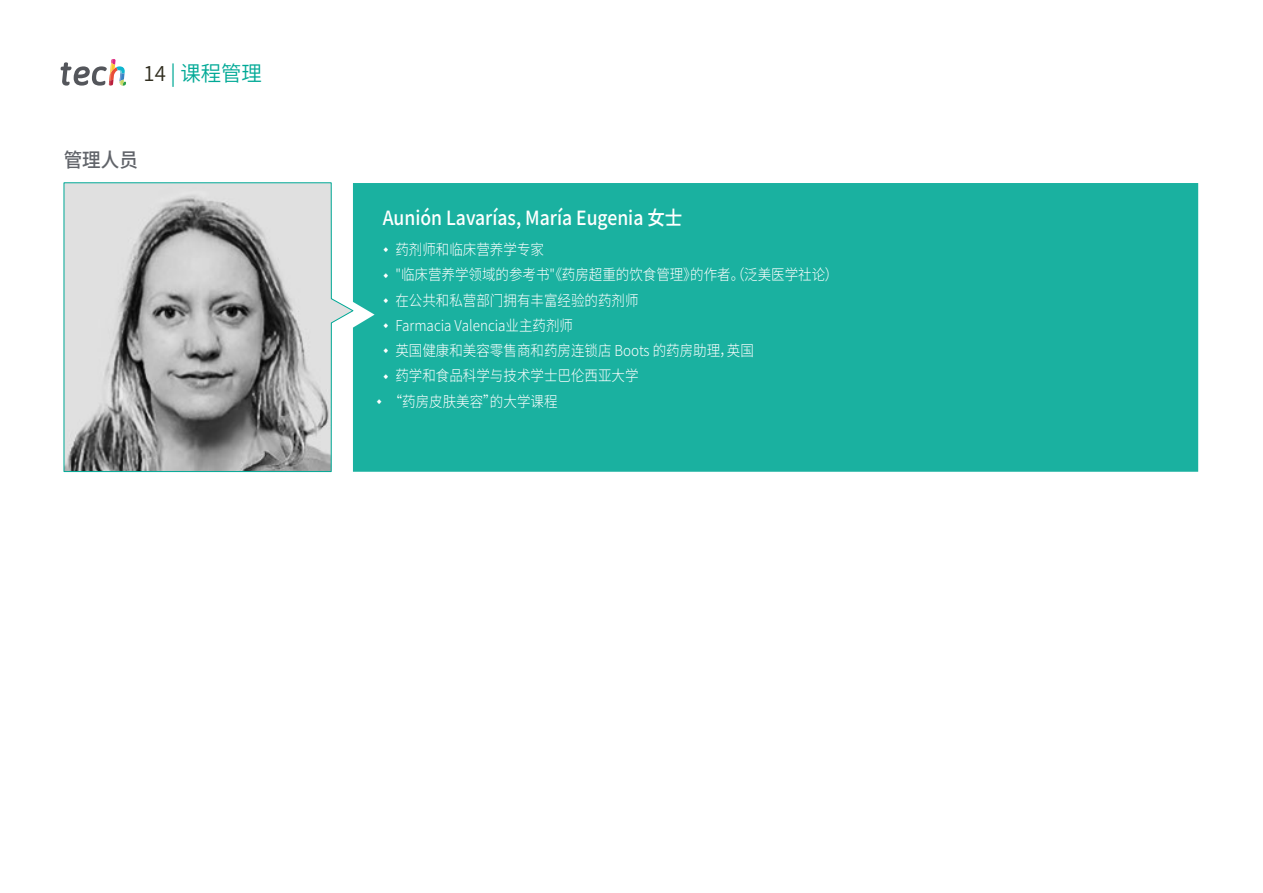
<style>
.page{position:relative;width:1263px;height:893px;background:#fff}
.page>*{position:absolute;margin:0;border:0;box-sizing:border-box;transform-origin:0 0}
.t1{font:21px "Source Han Sans CN";color:#00a996}
.t2{font:500 19.5px "Source Han Sans CN";color:#fff;scale:.9 1}
.t3{font:500 19.5px "Source Han Sans CN";color:#61646a;scale:.95 1}
.t4{font:300 15px "Source Han Sans CN";color:#fff;scale:.9 1}
.s1{color:#312e20}
</style>
<div class="page">
<svg style="left:61px;top:59px;width:65px;height:27px"></svg>
<div style="left:354px;top:183px;width:844px;height:289px;background:#1ab1a0"></div>
<svg style="left:64px;top:182px;width:290px;height:290px;background:#b0b2b2"></svg>
<svg style="left:384px;top:247px;width:4px;height:6px"></svg>
<svg style="left:384px;top:273px;width:4px;height:5px"></svg>
<svg style="left:384px;top:298px;width:4px;height:5px"></svg>
<svg style="left:384px;top:323px;width:4px;height:5px"></svg>
<svg style="left:384px;top:349px;width:4px;height:5px"></svg>
<svg style="left:384px;top:374px;width:4px;height:5px"></svg>
<svg style="left:377px;top:399px;width:4px;height:5px"></svg>
<h1 class="t1" style="left:144px;top:61px;width:120px"><span class="s1">14</span> | 课程管理</h1>
<h2 class="t3" style="left:64px;top:148px;width:80px">管理人员</h2>
<h2 class="t2" style="left:383px;top:207px;width:335px">Aunión Lavarías, María Eugenia 女士</h2>
<p class="t4" style="left:395px;top:241px;width:166px">药剂师和临床营养学专家</p>
<p class="t4" style="left:395px;top:266px;width:493px">"临床营养学领域的参考书"《药房超重的饮食管理》的作者。（泛美医学社论）</p>
<p class="t4" style="left:395px;top:292px;width:271px">在公共和私营部门拥有丰富经验的药剂师</p>
<p class="t4" style="left:395px;top:317px;width:199px">Farmacia Valencia业主药剂师</p>
<p class="t4" style="left:395px;top:342px;width:400px">英国健康和美容零售商和药房连锁店 Boots 的药房助理，英国</p>
<p class="t4" style="left:395px;top:367px;width:271px">药学和食品科学与技术学士巴伦西亚大学</p>
<p class="t4" style="left:389px;top:393px;width:189px">“药房皮肤美容”的大学课程</p>
</div>
